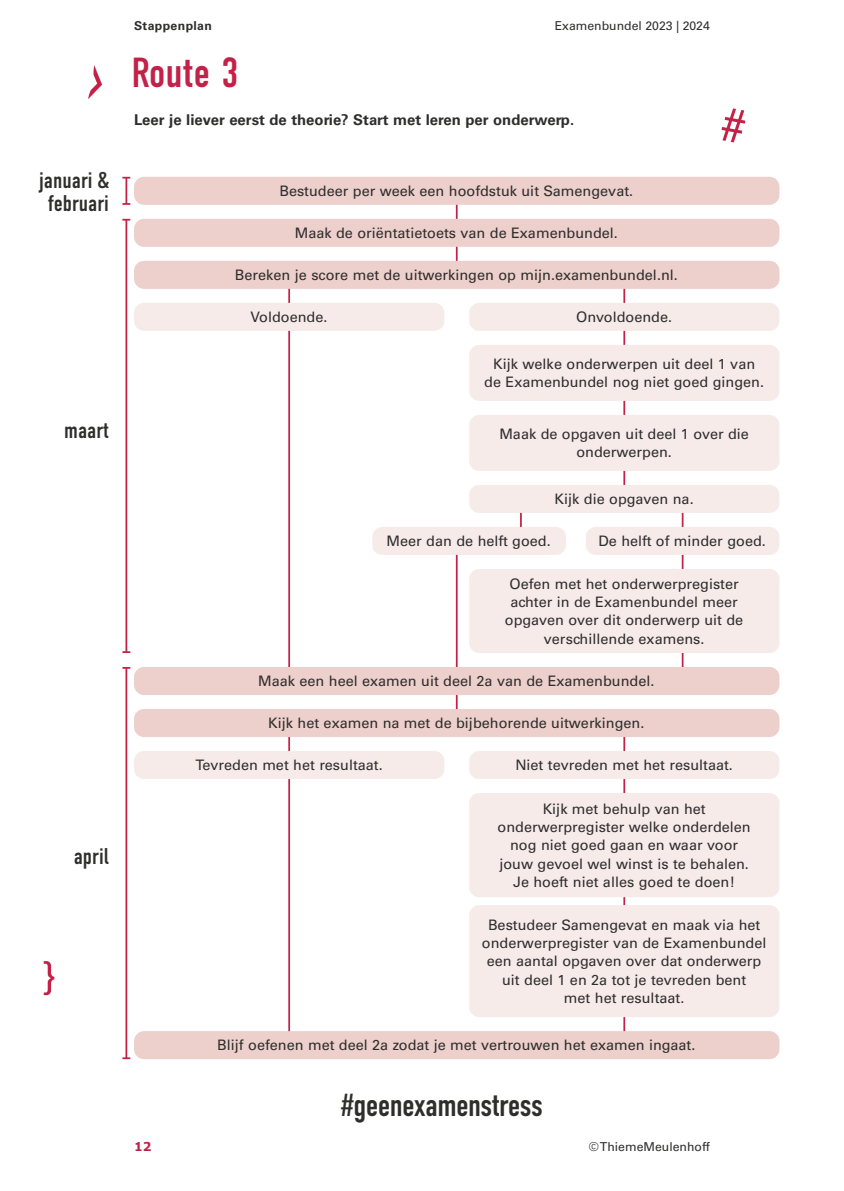
<style>
.page{position:relative;width:844px;height:1191px;background:#fff}
.page>*{position:absolute;margin:0;border:0;box-sizing:border-box;transform-origin:0 0}
.t1{font:42px "DIN Condensed";color:#c42149}
.t2{font:31.85px "DIN Condensed";letter-spacing:-.02em;color:#2e2e2d}
.t3{font:22.75px/22.8px "DIN Condensed";color:#2e2e2d;text-align:center}
.t4{font:700 14.88px "Univers LT Std";color:#2e2e2d}
.t5{font:14.35px/18.4px "Univers LT Std";color:#2e2e2d;text-align:center}
.t6{font:12.25px "Univers LT Std";color:#2e2e2d}
.t7{font:700 12.25px "Univers LT Std";letter-spacing:.03em;color:#2e2e2d}
.t8{font:700 12.25px "Verdana";color:#c42149}
</style>
<div class="page">
<hr style="left:843px;top:0;width:1px;height:99px;background:#e3b0ad">
<hr style="left:456px;top:184px;width:1px;height:91px;background:#c42149">
<hr style="left:456px;top:534px;width:1px;height:189px;background:#c42149">
<hr style="left:288px;top:275px;width:2px;height:406px;background:#c42149">
<hr style="left:288px;top:718px;width:2px;height:332px;background:#c42149">
<hr style="left:623px;top:275px;width:2px;height:224px;background:#c42149">
<hr style="left:681px;top:499px;width:2px;height:188px;background:#c42149">
<hr style="left:623px;top:718px;width:2px;height:332px;background:#c42149">
<hr style="left:520px;top:499px;width:1px;height:42px;background:#c42149">
<hr style="left:125px;top:220px;width:2px;height:432px;background:#c42149">
<svg style="left:122px;top:651px;width:8px;height:2px"></svg>
<svg style="left:122px;top:219px;width:8px;height:2px"></svg>
<hr style="left:125px;top:668px;width:2px;height:390px;background:#c42149">
<svg style="left:122px;top:1057px;width:8px;height:2px"></svg>
<svg style="left:122px;top:667px;width:8px;height:2px"></svg>
<hr style="left:125px;top:178px;width:2px;height:26px;background:#c42149">
<svg style="left:122px;top:203px;width:8px;height:2px"></svg>
<svg style="left:122px;top:177px;width:8px;height:2px"></svg>
<div style="left:372px;top:527px;width:194px;height:28px;background:#f7ebea;border-radius:10px"></div>
<div style="left:585px;top:527px;width:194px;height:28px;background:#f7ebea;border-radius:10px"></div>
<div style="left:469px;top:569px;width:310px;height:84px;background:#f7ebea;border-radius:10px"></div>
<div style="left:134px;top:709px;width:645px;height:28px;background:#edcfcb;border-radius:10px"></div>
<div style="left:469px;top:905px;width:310px;height:112px;background:#f7ebea;border-radius:10px"></div>
<div style="left:134px;top:177px;width:645px;height:28px;background:#edcfcb;border-radius:10px"></div>
<div style="left:134px;top:219px;width:645px;height:28px;background:#edcfcb;border-radius:10px"></div>
<div style="left:134px;top:261px;width:645px;height:28px;background:#edcfcb;border-radius:10px"></div>
<div style="left:134px;top:303px;width:310px;height:28px;background:#f7ebea;border-radius:10px"></div>
<div style="left:469px;top:303px;width:310px;height:28px;background:#f7ebea;border-radius:10px"></div>
<div style="left:469px;top:345px;width:310px;height:56px;background:#f7ebea;border-radius:10px"></div>
<div style="left:469px;top:415px;width:310px;height:56px;background:#f7ebea;border-radius:10px"></div>
<div style="left:469px;top:485px;width:310px;height:28px;background:#f7ebea;border-radius:10px"></div>
<div style="left:134px;top:667px;width:645px;height:28px;background:#edcfcb;border-radius:10px"></div>
<div style="left:134px;top:751px;width:310px;height:28px;background:#f7ebea;border-radius:10px"></div>
<div style="left:469px;top:751px;width:310px;height:28px;background:#f7ebea;border-radius:10px"></div>
<div style="left:469px;top:793px;width:310px;height:104px;background:#f7ebea;border-radius:10px"></div>
<div style="left:134px;top:1031px;width:645px;height:28px;background:#edcfcb;border-radius:10px"></div>
<svg style="left:721px;top:108px;width:24px;height:34px"></svg>
<svg style="left:88px;top:65px;width:14px;height:34px"></svg>
<svg style="left:44px;top:961px;width:10px;height:34px"></svg>
<h3 class="t3" style="left:39px;top:169px;width:71px">januari &amp; februari</h3>
<h3 class="t3" style="left:64px;top:419px;width:46px">maart</h3>
<h3 class="t3" style="left:74px;top:845px;width:37px">april</h3>
<p class="t7" style="left:134px;top:18px;width:79px">Stappenplan</p>
<p class="t6" style="left:554px;top:18px;width:157px">Examenbundel 2023 | 2024</p>
<h1 class="t1" style="left:131px;top:49px;width:108px">Route 3</h1>
<p class="t4" style="left:134px;top:111px;width:441px">Leer je liever eerst de theorie? Start met leren per onderwerp.</p>
<p class="t5" style="left:279px;top:182px;width:355px">Bestudeer per week een hoofdstuk uit Samengevat.</p>
<p class="t5" style="left:294px;top:224px;width:324px">Maak de oriëntatietoets van de Examenbundel.</p>
<p class="t5" style="left:235px;top:266px;width:444px">Bereken je score met de uitwerkingen op mijn.examenbundel.nl.</p>
<p class="t5" style="left:250px;top:308px;width:78px">Voldoende.</p>
<p class="t5" style="left:576px;top:308px;width:97px">Onvoldoende.</p>
<p class="t5" style="left:484px;top:355px;width:281px">Kijk welke onderwerpen uit deel 1 van de Examenbundel nog niet goed gingen.</p>
<p class="t5" style="left:499px;top:425px;width:251px">Maak de opgaven uit deel 1 over die onderwerpen.</p>
<p class="t5" style="left:554px;top:490px;width:140px">Kijk die opgaven na.</p>
<p class="t5" style="left:386px;top:532px;width:166px">Meer dan de helft goed.</p>
<p class="t5" style="left:598px;top:532px;width:169px">De helft of minder goed.</p>
<p class="t5" style="left:505px;top:574px;width:240px">Oefen met het onderwerpregister achter in de Examenbundel meer opgaven over dit onderwerp uit de verschillende examens.</p>
<p class="t5" style="left:258px;top:672px;width:397px">Maak een heel examen uit deel 2a van de Examenbundel.</p>
<p class="t5" style="left:268px;top:714px;width:377px">Kijk het examen na met de bijbehorende uitwerkingen.</p>
<p class="t5" style="left:195px;top:756px;width:189px">Tevreden met het resultaat.</p>
<p class="t5" style="left:515px;top:756px;width:219px">Niet tevreden met het resultaat.</p>
<p class="t5" style="left:497px;top:799px;width:254px">Kijk met behulp van het onderwerpregister welke onderdelen nog niet goed gaan en waar voor jouw gevoel wel winst is te behalen.<br>Je hoeft niet alles goed te doen!</p>
<p class="t5" style="left:481px;top:915px;width:286px">Bestudeer Samengevat en maak via het onderwerpregister van de Examenbundel een aantal opgaven over dat onderwerp uit deel 1 en 2a tot je tevreden bent<br>met het resultaat.</p>
<p class="t5" style="left:217px;top:1036px;width:479px">Blijf oefenen met deel 2a zodat je met vertrouwen het examen ingaat.</p>
<h2 class="t2" style="left:341px;top:1087px;width:203px">#geenexamenstress</h2>
<p class="t8" style="left:134px;top:1138px;width:19px">12</p>
<p class="t6" style="left:588px;top:1139px;width:122px">© ThiemeMeulenhoff</p>
</div>
